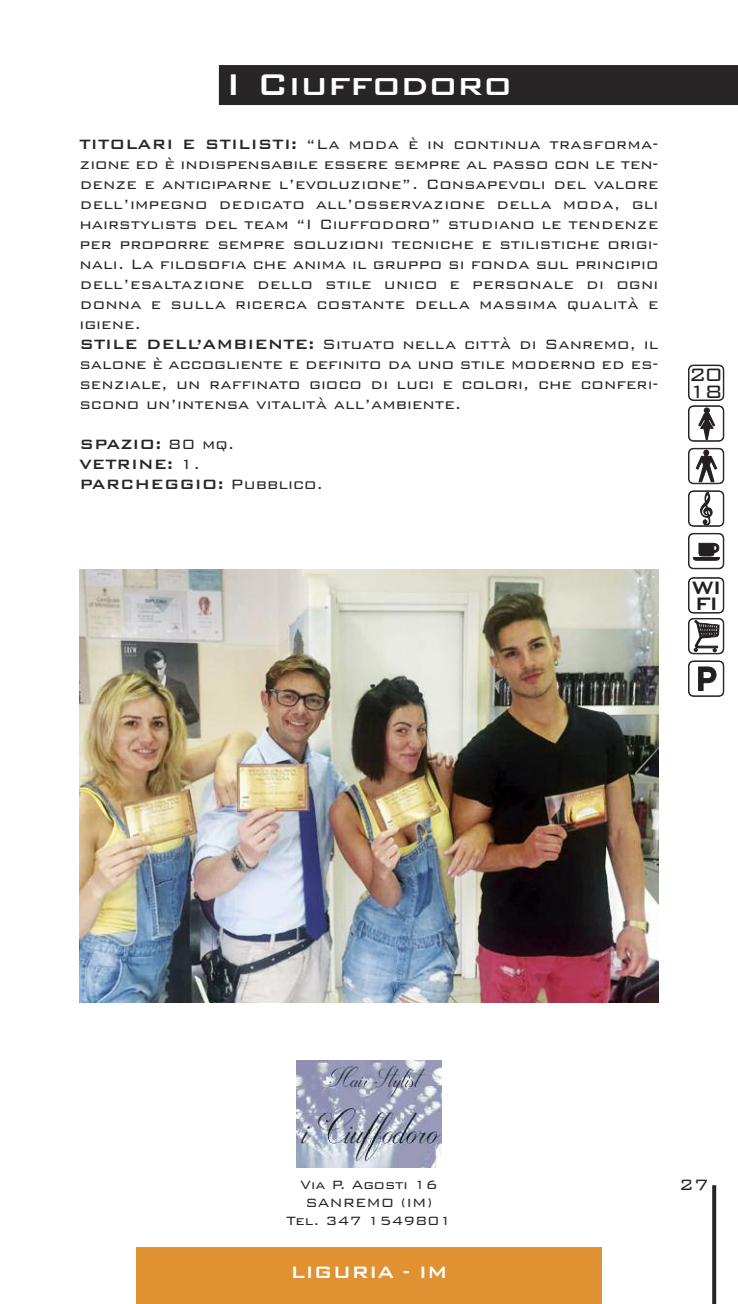
<style>
.page{position:relative;width:738px;height:1304px;background:#fff}
.page>*{position:absolute;margin:0;border:0;box-sizing:border-box;transform-origin:0 0}
.t1{font:500 40px "Bank Gothic BT";color:#fff}
.t2{font:300 24px "Bank Gothic BT";color:#231f20}
.t3{font:500 24px "Bank Gothic BT";color:#231f20}
.t4{font:500 22px "Bank Gothic BT";color:#fff}
.t5{font:300 20px "Bank Gothic BT";color:#272526}
.t6{font:300 18px/20px "Bank Gothic BT";color:#272526}
.t7{font:500 18px/20px "Bank Gothic BT";color:#272526}
.t8{font:300 16px/18px "Bank Gothic BT";color:#272526;text-align:center}
.s1{font-weight:500}
.s2{font-weight:300}
</style>
<div class="page">
<div style="left:219px;top:65px;width:518px;height:40px;background:#272526"></div>
<svg style="left:712px;top:1185px;width:3px;height:119px"></svg>
<img style="left:296px;top:1060px;width:145px;height:108px">
<div style="left:136px;top:1247px;width:465px;height:57px;background:#e09131"></div>
<div style="left:687px;top:365px;width:36px;height:36px;border:2px solid #231f20;border-radius:5px"></div>
<div style="left:688px;top:366px;width:34px;height:34px;background:#fff;border-radius:5px"></div>
<div style="left:688px;top:365px;width:35px;height:35px;border:1px solid #231f20;border-radius:5px"></div>
<div style="left:687px;top:405px;width:36px;height:37px;border:2px solid #231f20;border-radius:5px"></div>
<div style="left:688px;top:406px;width:34px;height:35px;background:#fff;border-radius:5px"></div>
<div style="left:688px;top:406px;width:35px;height:35px;border:1px solid #231f20;border-radius:5px"></div>
<svg style="left:697px;top:407px;width:17px;height:33px"></svg>
<div style="left:687px;top:448px;width:36px;height:36px;border:2px solid #231f20;border-radius:5px"></div>
<div style="left:688px;top:449px;width:34px;height:34px;background:#fff;border-radius:5px"></div>
<div style="left:688px;top:448px;width:35px;height:36px;border:1px solid #231f20;border-radius:5px"></div>
<svg style="left:695px;top:450px;width:21px;height:32px"></svg>
<div style="left:687px;top:490px;width:36px;height:37px;border:2px solid #231f20;border-radius:5px"></div>
<div style="left:688px;top:491px;width:34px;height:35px;background:#fff;border-radius:5px"></div>
<div style="left:688px;top:491px;width:35px;height:35px;border:1px solid #231f20;border-radius:5px"></div>
<svg style="left:699px;top:491px;width:13px;height:35px"></svg>
<div style="left:687px;top:533px;width:36px;height:36px;border:2px solid #231f20;border-radius:5px"></div>
<div style="left:688px;top:534px;width:34px;height:34px;background:#fff;border-radius:5px"></div>
<div style="left:688px;top:533px;width:35px;height:36px;border:1px solid #231f20;border-radius:5px"></div>
<svg style="left:692px;top:543px;width:27px;height:18px"></svg>
<div style="left:687px;top:577px;width:36px;height:37px;border:2px solid #231f20;border-radius:5px"></div>
<div style="left:688px;top:578px;width:34px;height:35px;background:#fff;border-radius:5px"></div>
<div style="left:688px;top:578px;width:35px;height:35px;border:1px solid #231f20;border-radius:5px"></div>
<div style="left:687px;top:618px;width:36px;height:36px;border:2px solid #231f20;border-radius:5px"></div>
<div style="left:688px;top:619px;width:34px;height:34px;background:#fff;border-radius:5px"></div>
<div style="left:688px;top:618px;width:35px;height:36px;border:1px solid #231f20;border-radius:5px"></div>
<svg style="left:693px;top:620px;width:26px;height:32px"></svg>
<div style="left:687px;top:660px;width:36px;height:37px;border:2px solid #231f20;border-radius:5px"></div>
<div style="left:688px;top:661px;width:34px;height:35px;background:#fff;border-radius:5px"></div>
<div style="left:688px;top:661px;width:35px;height:35px;border:1px solid #231f20;border-radius:5px"></div>
<svg style="left:698px;top:666px;width:18px;height:25px"></svg>
<img style="left:79px;top:569px;width:579px;height:434px">
<h1 class="t1" style="left:226px;top:58px;width:287px">I Ciuffodoro</h1>
<p class="t6" style="left:79px;top:133px;width:580px"><span class="s1">TITOLARI E STILISTI:</span> “La moda è in continua trasforma&shy;zione ed è indispensabile essere sempre al passo con le ten&shy;denze e anticiparne l’evoluzione”. Consapevoli del valore dell’impegno dedicato all’osservazione della moda, gli hairstylists del team “I Ciuffodoro” studiano le tendenze per proporre sempre soluzioni tecniche e stilistiche origi&shy;nali. La filosofia che anima il gruppo si fonda sul principio dell’esaltazione dello stile unico e personale di ogni donna e sulla ricerca costante della massima qualità e igiene.<br><span class="s1">STILE DELL’AMBIENTE:</span> Situato nella città di Sanremo, il salone è accogliente e definito da uno stile moderno ed es&shy;senziale, un raffinato gioco di luci e colori, che conferi&shy;scono un’intensa vitalità all’ambiente.</p>
<p class="t7" style="left:79px;top:433px;width:245px">SPAZIO: <span class="s2">80 mq.<br></span>VETRINE: <span class="s2">1.<br></span>PARCHEGGIO: <span class="s2">Pubblico.</span></p>
<h2 class="t2" style="left:688px;top:359px;width:36px">20</h2>
<h2 class="t2" style="left:688px;top:375px;width:36px">18</h2>
<h2 class="t3" style="left:690px;top:571px;width:32px">WI</h2>
<h2 class="t3" style="left:694px;top:588px;width:26px">FI</h2>
<p class="t8" style="left:300px;top:1174px;width:139px">Via P. Agosti 16</p>
<p class="t5" style="left:678px;top:1171px;width:31px">27</p>
<p class="t8" style="left:286px;top:1192px;width:166px">SANREMO (IM)<br>Tel. 347 1549801</p>
<p class="t4" style="left:290px;top:1258px;width:159px">LIGURIA - IM</p>
</div>
